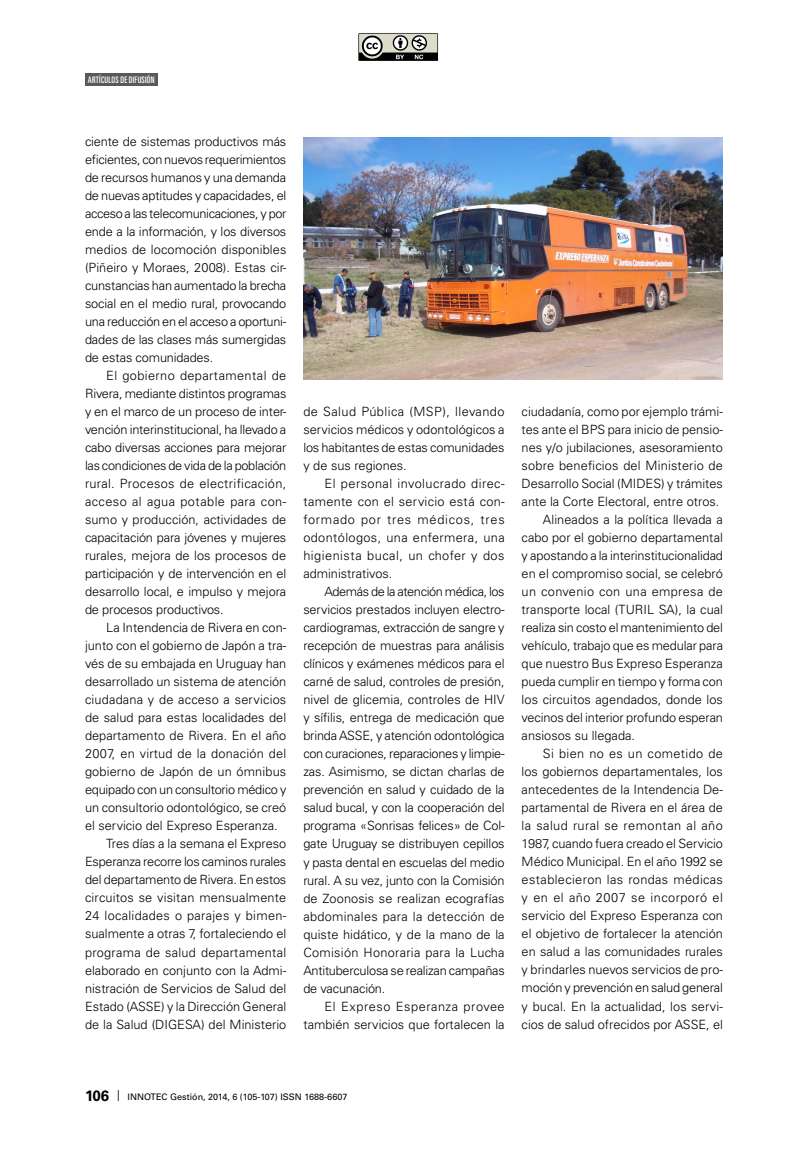
<style>
.page{position:relative;width:808px;height:1149px;background:#fff}
.page>*{position:absolute;margin:0;border:0;box-sizing:border-box;transform-origin:0 0}
.t1{font:300 12.75px/18px "Univers LT Std";color:#000;text-align:justify}
.t2{font:300 12.75px "Univers LT Std";letter-spacing:.025em;color:#000}
.t3{font:300 12.75px "Univers LT Std";letter-spacing:-.02em;color:#000}
.t4{font:300 12.75px "Univers LT Std";letter-spacing:.02em;color:#000}
.t5{font:300 12.75px "Univers LT Std";letter-spacing:.03em;color:#000}
.t6{font:300 12.75px "Univers LT Std";letter-spacing:.035em;color:#000}
.t7{font:9px "Univers LT Std";color:#000}
.t8{font:ultra-condensed 9px "Univers LT Std";letter-spacing:.03em;color:#fff}
.s1{font-weight:700;font-size:15px}
.s2{font-weight:300;font-stretch:ultra-condensed;font-size:15px}
</style>
<div class="page">
<div style="left:85px;top:73px;width:72px;height:13px;background:#58595b"></div>
<svg style="left:358px;top:33px;width:80px;height:28px;background:#85857e"></svg>
<img style="left:303px;top:137px;width:420px;height:243px">
<p class="t8" style="left:88px;top:75px;width:68px">ARTÍCULOS DE DIFUSIÓN</p>
<p class="t1" style="left:85px;top:132px;width:203px">ciente de sistemas productivos más eficientes, con nuevos requerimientos de recursos humanos y una demanda de nuevas aptitudes y capacidades, el acceso a las telecomunicaciones, y por ende a la información, y los diversos medios de locomoción disponibles (Piñeiro y Moraes, 2008). Estas cir&shy;cunstancias han aumentado la brecha social en el medio rural, provocando una reducción en el acceso a oportuni&shy;dades de las clases más sumergidas de estas comunidades.</p>
<p class="t1" style="left:85px;top:366px;width:203px;text-indent:21px">El gobierno departamental de Rivera, mediante distintos programas y en el marco de un proceso de inter&shy;vención interinstitucional, ha llevado a cabo diversas acciones para mejorar las condiciones de vida de la población rural. Procesos de electrificación, acceso al agua potable para con&shy;sumo y producción, actividades de capacitación para jóvenes y mujeres rurales, mejora de los procesos de participación y de intervención en el desarrollo local, e impulso y mejora de procesos productivos.</p>
<p class="t1" style="left:106px;top:618px;width:181px">La Intendencia de Rivera en con-</p>
<p class="t1" style="left:85px;top:636px;width:203px">junto con el gobierno de Japón a tra-</p>
<p class="t1" style="left:85px;top:654px;width:203px">vés de su embajada en Uruguay han</p>
<p class="t1" style="left:85px;top:672px;width:203px">desarrollado un sistema de atención</p>
<p class="t1" style="left:85px;top:690px;width:203px">ciudadana y de acceso a servicios</p>
<p class="t1" style="left:85px;top:708px;width:203px">de salud para estas localidades del</p>
<p class="t1" style="left:85px;top:726px;width:203px">departamento de Rivera. En el año</p>
<p class="t4" style="left:85px;top:745px;width:203px">2007, en virtud de la donación del</p>
<p class="t1" style="left:85px;top:762px;width:203px">gobierno de Japón de un ómnibus</p>
<p class="t3" style="left:85px;top:781px;width:203px">equipado con un consultorio médico y</p>
<p class="t1" style="left:85px;top:798px;width:203px">un consultorio odontológico, se creó</p>
<p class="t1" style="left:85px;top:816px;width:194px">el servicio del Expreso Esperanza.</p>
<p class="t1" style="left:106px;top:834px;width:182px">Tres días a la semana el Expreso</p>
<p class="t3" style="left:85px;top:853px;width:203px">Esperanza recorre los caminos rurales</p>
<p class="t1" style="left:85px;top:870px;width:203px">del departamento de Rivera. En estos</p>
<p class="t1" style="left:85px;top:888px;width:203px">circuitos se visitan mensualmente</p>
<p class="t2" style="left:85px;top:907px;width:203px">24 localidades o parajes y bimen-</p>
<p class="t1" style="left:85px;top:924px;width:203px">sualmente a otras 7, fortaleciendo el</p>
<p class="t4" style="left:85px;top:943px;width:203px">programa de salud departamental</p>
<p class="t1" style="left:85px;top:960px;width:203px">elaborado en conjunto con la Admi-</p>
<p class="t1" style="left:85px;top:978px;width:203px">nistración de Servicios de Salud del</p>
<p class="t1" style="left:85px;top:996px;width:203px">Estado (ASSE) y la Dirección General</p>
<p class="t1" style="left:85px;top:1014px;width:203px">de la Salud (DIGESA) del Ministerio</p>
<p class="t1" style="left:303px;top:402px;width:203px">de Salud Pública (MSP), llevando servicios médicos y odontológicos a los habitantes de estas comunidades y de sus regiones.</p>
<p class="t1" style="left:303px;top:474px;width:203px;text-indent:21px">El personal involucrado direc&shy;tamente con el servicio está con&shy;formado por tres médicos, tres odontólogos, una enfermera, una higienista bucal, un chofer y dos administrativos.</p>
<p class="t1" style="left:303px;top:582px;width:203px;text-indent:21px">Además de la atención médica, los servicios prestados incluyen electro&shy;cardiogramas, extracción de sangre y recepción de muestras para análisis clínicos y exámenes médicos para el carné de salud, controles de presión, nivel de glicemia, controles de HIV y sífilis, entrega de medicación que brinda ASSE, y atención odontológica con curaciones, reparaciones y limpie&shy;zas. Asimismo, se dictan charlas de prevención en salud y cuidado de la salud bucal, y con la cooperación del programa «Sonrisas felices» de Col&shy;gate Uruguay se distribuyen cepillos y pasta dental en escuelas del medio rural. A su vez, junto con la Comisión de Zoonosis se realizan ecografías abdominales para la detección de quiste hidático, y de la mano de la Comisión Honoraria para la Lucha Antituberculosa se realizan campañas de vacunación.</p>
<p class="t1" style="left:303px;top:996px;width:203px;text-align:right">El Expreso Esperanza provee también servicios que fortalecen la</p>
<p class="t1" style="left:522px;top:402px;width:203px">ciudadanía, como por ejemplo trámi-</p>
<p class="t1" style="left:522px;top:420px;width:203px">tes ante el BPS para inicio de pensio-</p>
<p class="t1" style="left:522px;top:438px;width:203px">nes y/o jubilaciones, asesoramiento</p>
<p class="t1" style="left:522px;top:456px;width:203px">sobre beneficios del Ministerio de</p>
<p class="t1" style="left:522px;top:474px;width:203px">Desarrollo Social (MIDES) y trámites</p>
<p class="t1" style="left:522px;top:492px;width:199px">ante la Corte Electoral, entre otros.</p>
<p class="t1" style="left:543px;top:510px;width:181px">Alineados a la política llevada a</p>
<p class="t1" style="left:522px;top:528px;width:203px">cabo por el gobierno departamental</p>
<p class="t1" style="left:522px;top:546px;width:203px">y apostando a la interinstitucionalidad</p>
<p class="t1" style="left:522px;top:564px;width:203px">en el compromiso social, se celebró</p>
<p class="t2" style="left:522px;top:583px;width:203px">un convenio con una empresa de</p>
<p class="t1" style="left:522px;top:600px;width:203px">transporte local (TURIL SA), la cual</p>
<p class="t1" style="left:522px;top:618px;width:203px">realiza sin costo el mantenimiento del</p>
<p class="t1" style="left:522px;top:636px;width:203px">vehículo, trabajo que es medular para</p>
<p class="t1" style="left:522px;top:654px;width:203px">que nuestro Bus Expreso Esperanza</p>
<p class="t1" style="left:522px;top:672px;width:203px">pueda cumplir en tiempo y forma con</p>
<p class="t1" style="left:522px;top:690px;width:203px">los circuitos agendados, donde los</p>
<p class="t1" style="left:522px;top:708px;width:203px">vecinos del interior profundo esperan</p>
<p class="t1" style="left:522px;top:726px;width:115px">ansiosos su llegada.</p>
<p class="t5" style="left:543px;top:745px;width:182px">Si bien no es un cometido de</p>
<p class="t1" style="left:522px;top:762px;width:203px">los gobiernos departamentales, los</p>
<p class="t1" style="left:522px;top:780px;width:203px">antecedentes de la Intendencia De-</p>
<p class="t1" style="left:522px;top:798px;width:203px">partamental de Rivera en el área de</p>
<p class="t5" style="left:522px;top:817px;width:203px">la salud rural se remontan al año</p>
<p class="t1" style="left:522px;top:834px;width:203px">1987, cuando fuera creado el Servicio</p>
<p class="t1" style="left:522px;top:852px;width:203px">Médico Municipal. En el año 1992 se</p>
<p class="t2" style="left:522px;top:871px;width:203px">establecieron las rondas médicas</p>
<p class="t6" style="left:522px;top:889px;width:203px">y en el año 2007 se incorporó el</p>
<p class="t1" style="left:522px;top:906px;width:203px">servicio del Expreso Esperanza con</p>
<p class="t1" style="left:522px;top:924px;width:203px">el objetivo de fortalecer la atención</p>
<p class="t1" style="left:522px;top:942px;width:203px">en salud a las comunidades rurales</p>
<p class="t1" style="left:522px;top:960px;width:203px">y brindarles nuevos servicios de pro-</p>
<p class="t1" style="left:522px;top:978px;width:203px">moción y prevención en salud general</p>
<p class="t1" style="left:522px;top:996px;width:203px">y bucal. En la actualidad, los servi-</p>
<p class="t1" style="left:522px;top:1014px;width:203px">cios de salud ofrecidos por ASSE, el</p>
<p class="t7" style="left:85px;top:1090px;width:264px"><span class="s1">106</span> <span class="s2">|</span> INNOTEC Gestión, 2014, 6 (105-107) ISSN 1688-6607</p>
</div>
